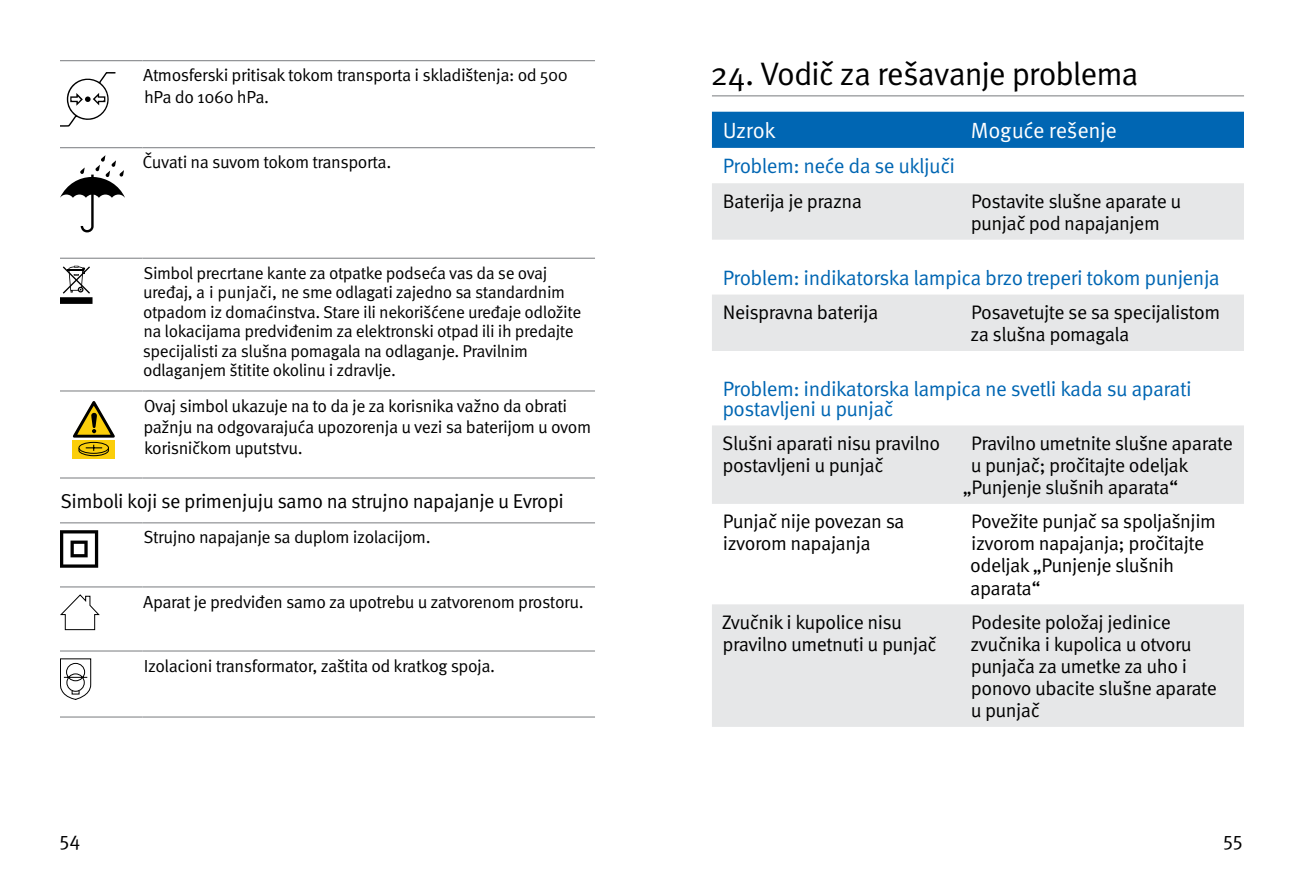
<style>
.page{position:relative;width:1304px;height:886px;background:#fff}
.page>*{position:absolute;margin:0;border:0;box-sizing:border-box;transform-origin:0 0}
.t1{font:32.5px "Meta Pro Norm";letter-spacing:-.035em;color:#000}
.t2{font:22px "Meta Pro Norm";letter-spacing:-.015em;color:#fff}
.t3{font:20.75px/19.5px "Meta Pro Norm";letter-spacing:-.03em;color:#0066b3}
.t4{font:20px "Meta Pro Norm";letter-spacing:-.025em;color:#000}
.t5{font:19.5px/22px "Meta Pro Norm";letter-spacing:-.03em;color:#000}
.t6{font:17.5px/21.2px "Meta Pro Norm";letter-spacing:-.025em;color:#000}
.t7{font:17.25px/19.5px "Meta Pro Norm";letter-spacing:-.025em;color:#000}
.s1{font-size:17px}
</style>
<div class="page">
<hr style="left:60px;top:60px;width:82px;height:1px;background:#939598">
<hr style="left:142px;top:60px;width:453px;height:1px;background:#939598">
<hr style="left:60px;top:147px;width:82px;height:1px;background:#939598">
<hr style="left:142px;top:147px;width:453px;height:1px;background:#939598">
<hr style="left:60px;top:258px;width:82px;height:1px;background:#939598">
<hr style="left:142px;top:258px;width:453px;height:1px;background:#939598">
<hr style="left:60px;top:522px;width:82px;height:1px;background:#939598">
<hr style="left:142px;top:522px;width:453px;height:1px;background:#939598">
<hr style="left:60px;top:586px;width:82px;height:1px;background:#939598">
<hr style="left:142px;top:586px;width:453px;height:1px;background:#939598">
<hr style="left:60px;top:650px;width:82px;height:2px;background:#939598">
<hr style="left:142px;top:650px;width:453px;height:2px;background:#939598">
<hr style="left:60px;top:716px;width:82px;height:2px;background:#939598">
<hr style="left:142px;top:716px;width:453px;height:2px;background:#939598">
<hr style="left:60px;top:390px;width:82px;height:2px;background:#939598">
<hr style="left:142px;top:390px;width:453px;height:2px;background:#939598">
<hr style="left:60px;top:477px;width:82px;height:2px;background:#939598">
<hr style="left:142px;top:477px;width:453px;height:2px;background:#939598">
<svg style="left:60px;top:72px;width:55px;height:55px"></svg>
<svg style="left:60px;top:155px;width:65px;height:78px"></svg>
<svg style="left:63px;top:266px;width:27px;height:28px"></svg>
<div style="left:60px;top:297px;width:33px;height:7px;background:#000"></div>
<svg style="left:73px;top:456px;width:42px;height:2px"></svg>
<svg style="left:73px;top:401px;width:42px;height:55px"></svg>
<svg style="left:60px;top:530px;width:38px;height:38px"></svg>
<svg style="left:60px;top:594px;width:40px;height:36px"></svg>
<svg style="left:60px;top:658px;width:31px;height:42px"></svg>
<div style="left:712px;top:112px;width:532px;height:36px;background:#0066b3"></div>
<svg style="left:712px;top:183px;width:532px;height:544px;fill:#e6e7e8"></svg>
<hr style="left:712px;top:95px;width:532px;height:1px;background:#939598">
<p class="t6" style="left:143px;top:64px;width:426px">Atmosferski pritisak tokom transporta i skladištenja: od 500 hPa do 1060 hPa.</p>
<p class="t6" style="left:143px;top:151px;width:250px">Čuvati na suvom tokom transporta.</p>
<p class="t7" style="left:143px;top:262px;width:440px">Simbol precrtane kante za otpatke podseća vas da se ovaj uređaj, <span class="s1">a i punjači,</span> ne sme odlagati zajedno sa standardnim otpadom iz domaćinstva. Stare ili nekorišćene uređaje odložite na lokacijama predviđenim za elektronski otpad ili ih predajte specijalisti za slušna pomagala na odlaganje. Pravilnim odlaganjem štitite okolinu i zdravlje.</p>
<p class="t6" style="left:143px;top:394px;width:449px">Ovaj simbol ukazuje na to da je za korisnika važno da obrati pažnju na odgovarajuća upozorenja u vezi sa baterijom u ovom korisničkom uputstvu.</p>
<p class="t4" style="left:61px;top:486px;width:505px">Simboli koji se primenjuju samo na strujno napajanje u Evropi</p>
<p class="t6" style="left:144px;top:526px;width:289px">Strujno napajanje sa duplom izolacijom.</p>
<p class="t6" style="left:143px;top:590px;width:442px">Aparat je predviđen samo za upotrebu u zatvorenom prostoru.</p>
<p class="t6" style="left:144px;top:654px;width:353px">Izolacioni transformator, zaštita od kratkog spoja.</p>
<h1 class="t1" style="left:711px;top:49px;width:430px">24. Vodič za rešavanje problema</h1>
<p class="t2" style="left:723px;top:114px;width:55px">Uzrok</p>
<p class="t2" style="left:971px;top:114px;width:148px">Moguće rešenje</p>
<p class="t3" style="left:723px;top:155px;width:234px">Problem: neće da se uključi</p>
<p class="t5" style="left:723px;top:189px;width:141px">Baterija je prazna</p>
<p class="t5" style="left:971px;top:189px;width:212px">Postavite slušne aparate u punjač pod napajanjem</p>
<p class="t3" style="left:723px;top:266px;width:499px">Problem: indikatorska lampica brzo treperi tokom punjenja</p>
<p class="t5" style="left:723px;top:300px;width:157px">Neispravna baterija</p>
<p class="t5" style="left:970px;top:300px;width:251px">Posavetujte se sa specijalistom za slušna pomagala</p>
<p class="t3" style="left:722px;top:378px;width:471px">Problem: indikatorska lampica ne svetli kada su aparati postavljeni u punjač</p>
<p class="t5" style="left:722px;top:431px;width:219px">Slušni aparati nisu pravilno postavljeni u punjač</p>
<p class="t5" style="left:971px;top:431px;width:263px">Pravilno umetnite slušne aparate</p>
<p class="t5" style="left:971px;top:453px;width:219px">u punjač; pročitajte odeljak</p>
<p class="t5" style="left:963px;top:475px;width:217px">„Punjenje slušnih aparata“</p>
<p class="t5" style="left:723px;top:509px;width:183px">Punjač nije povezan sa izvorom napajanja</p>
<p class="t5" style="left:970px;top:509px;width:247px">Povežite punjač sa spoljašnjim izvorom napajanja; pročitajte odeljak „Punjenje slušnih aparata“</p>
<p class="t5" style="left:722px;top:610px;width:216px">Zvučnik i kupolice nisu pravilno umetnuti u punjač</p>
<p class="t5" style="left:970px;top:610px;width:248px">Podesite položaj jedinice zvučnika i kupolica u otvoru punjača za umetke za uho i ponovo ubacite slušne aparate u punjač</p>
<p class="t4" style="left:60px;top:823px;width:23px">54</p>
<p class="t4" style="left:1223px;top:823px;width:21px">55</p>
</div>
